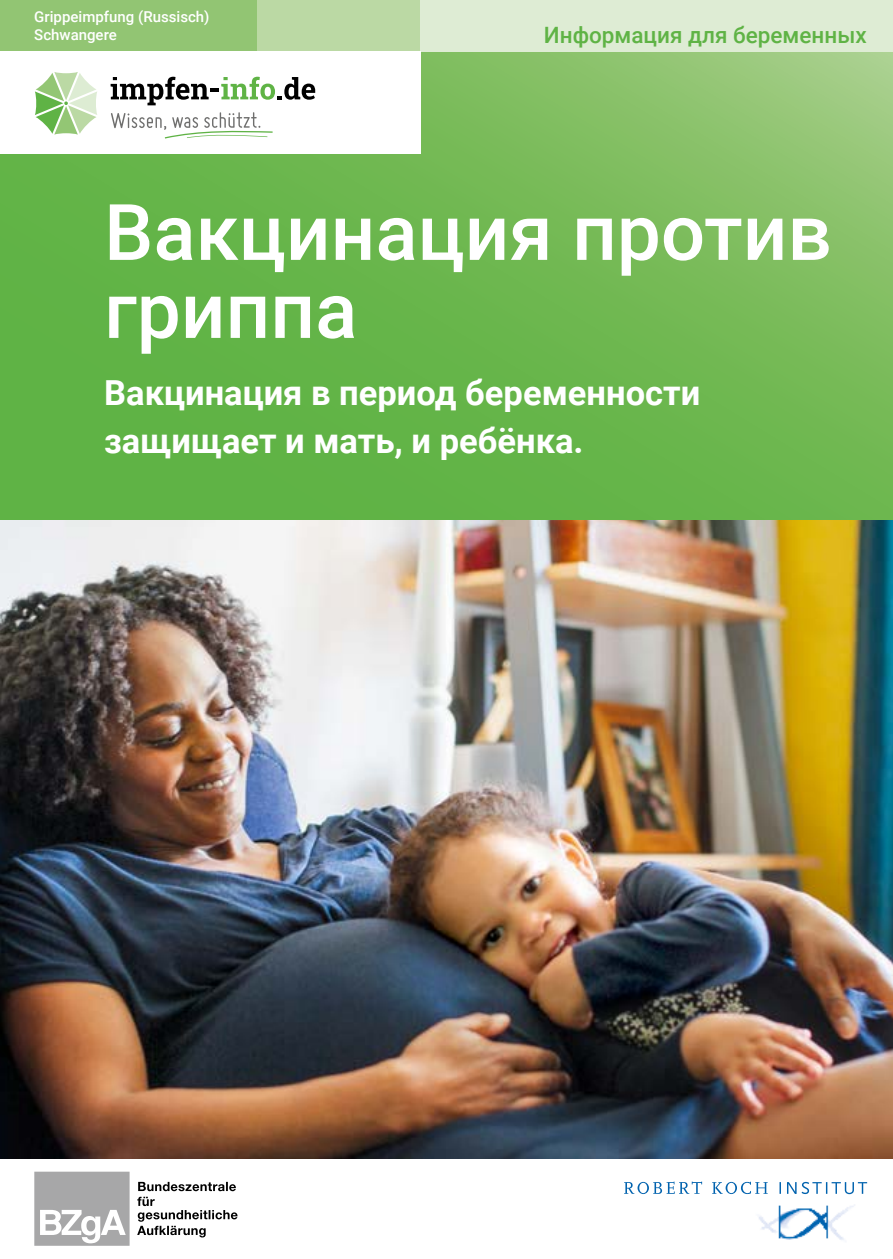
<style>
.page{position:relative;width:893px;height:1259px;background:#fff}
.page>*{position:absolute;margin:0;border:0;box-sizing:border-box;transform-origin:0 0}
.P_Titel{font:500 78px/78px "Roboto";color:#fff}
.P_Untertitel{font:700 34.5px/48px "Roboto";color:#fff}
.t1{font:500 22.5px "Roboto";color:#5fb345}
.t2{font:500 15px/18px "Roboto";color:#fff}
</style>
<div class="page">
<img style="left:0;top:519px;width:893px;height:640px">
<svg style="left:0;top:51px;width:893px;height:468px;background:#6fb852"></svg>
<div style="left:0;top:0;width:264px;height:51px;background:#92c573"></div>
<div style="left:257px;top:0;width:164px;height:51px;background:#bbd9a4"></div>
<div style="left:421px;top:0;width:472px;height:51px;background:#deecd4"></div>
<div style="left:0;top:51px;width:421px;height:102px;background:#fff"></div>
<svg style="left:137px;top:1181px;width:101px;height:56px"></svg>
<svg style="left:34px;top:1171px;width:96px;height:74px"></svg>
<svg style="left:624px;top:1181px;width:243px;height:13px"></svg>
<img style="left:759px;top:1204px;width:96px;height:36px">
<svg style="left:111px;top:77px;width:204px;height:28px"></svg>
<svg style="left:111px;top:112px;width:162px;height:27px"></svg>
<svg style="left:35px;top:72px;width:62px;height:63px"></svg>
<p class="t2" style="left:34px;top:7px;width:177px">Grippeimpfung (Russisch)<br>Schwangere</p>
<p class="t1" style="left:544px;top:19px;width:324px">Информация для беременных</p>
<p class="P_Titel" style="left:104px;top:190px;width:729px">Вакцинация против гриппа</p>
<p class="P_Untertitel" style="left:104px;top:367px;width:598px">Вакцинация в период беременности защищает и мать, и ребёнка.</p>
</div>
